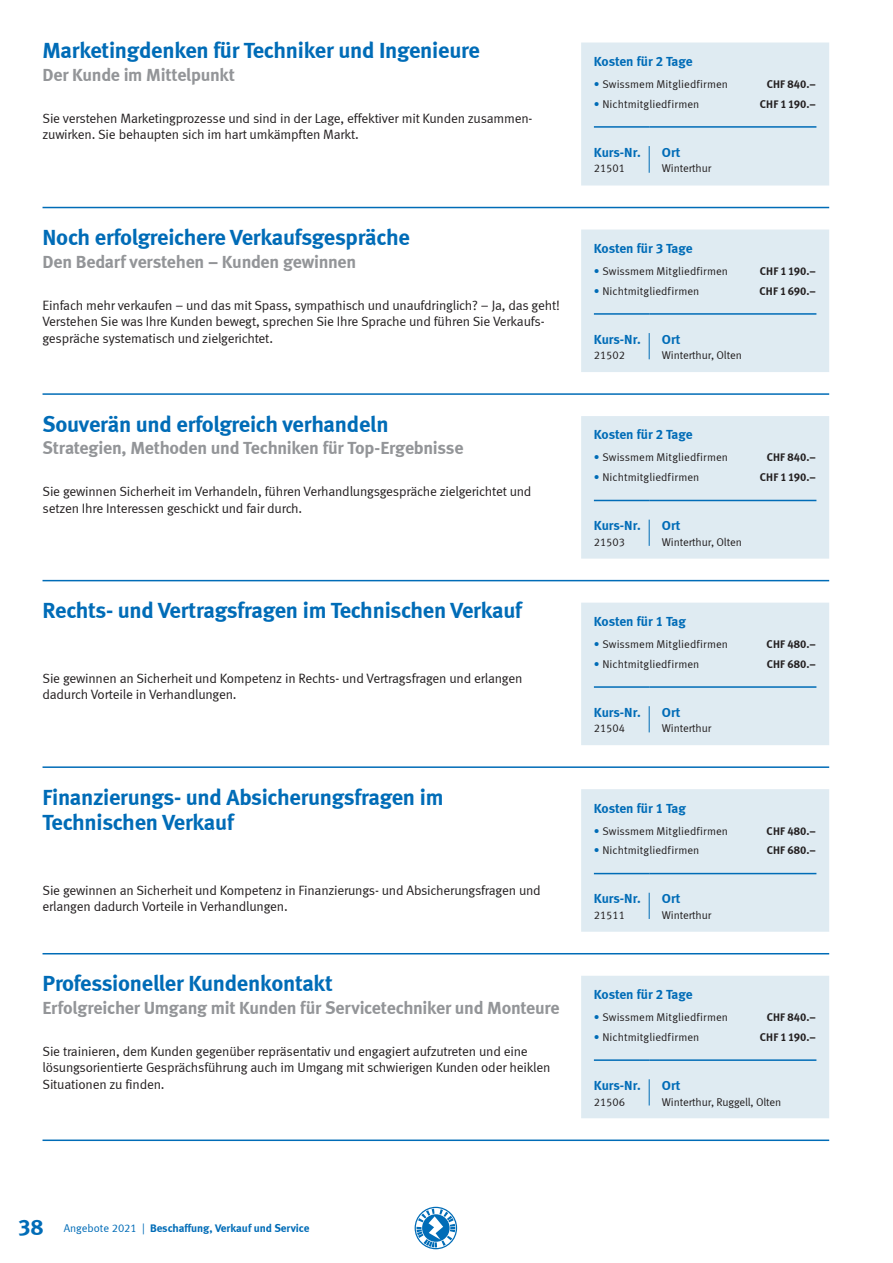
<style>
.page{position:relative;width:893px;height:1263px;background:#fff}
.page>*{position:absolute;margin:0;border:0;box-sizing:border-box;transform-origin:0 0}
.Titel_Kurs__blau_15{font:22.5px/25.5px "Meta Bold LF";letter-spacing:-.01em;color:#006cb7}
.Untertitel_Kurs__gra{font:18px "Meta Bold LF";letter-spacing:-.015em;color:#939598}
.Copy__9_Pt{font:13.5px/16.5px "Meta Normal LF";letter-spacing:-.015em;color:#231f20}
.Titel_Box_ohne_Linie{font:13.5px "Meta Bold LF";letter-spacing:-.005em;color:#006cb7}
.Titel_Kurs-Nr___Ort{font:13.5px "Meta Bold LF";color:#006cb7}
.Copy_Box__7_5_Pt{font:11.25px "Meta Normal LF";color:#231f20}
.t1{font:11.25px "Meta Bold LF";letter-spacing:.01em;color:#231f20}
.t2{font:11.25px "Meta Bold LF";letter-spacing:-.005em;color:#006cb7}
.s1{color:#006cb7}
.s2{font-size:22.5px}
.s3{font-family:"Meta Normal LF"}
</style>
<div class="page">
<svg style="left:415px;top:1207px;width:42px;height:42px"></svg>
<hr style="left:43px;top:207px;width:786px;height:1px;background:#006cb7">
<hr style="left:43px;top:393px;width:786px;height:2px;background:#006cb7">
<hr style="left:43px;top:580px;width:786px;height:1px;background:#006cb7">
<hr style="left:43px;top:766px;width:786px;height:2px;background:#006cb7">
<hr style="left:43px;top:953px;width:786px;height:1px;background:#006cb7">
<hr style="left:43px;top:1139px;width:786px;height:2px;background:#006cb7">
<div style="left:581px;top:43px;width:248px;height:142px;background:#dfebf2"></div>
<div style="left:581px;top:230px;width:248px;height:142px;background:#dfebf2"></div>
<div style="left:581px;top:416px;width:248px;height:143px;background:#dfebf2"></div>
<div style="left:581px;top:603px;width:248px;height:142px;background:#dfebf2"></div>
<div style="left:581px;top:789px;width:248px;height:143px;background:#dfebf2"></div>
<div style="left:581px;top:976px;width:248px;height:142px;background:#dfebf2"></div>
<p class="Titel_Kurs__blau_15" style="left:43px;top:37px;width:439px">Marketingdenken für Techniker und Ingenieure</p>
<p class="Untertitel_Kurs__gra" style="left:43px;top:64px;width:194px">Der Kunde im Mittelpunkt</p>
<p class="Copy__9_Pt" style="left:43px;top:110px;width:490px">Sie verstehen Marketingprozesse und sind in der Lage, effektiver mit Kunden zusammen&shy;zuwirken. Sie behaupten sich im hart umkämpften Markt.</p>
<p class="Titel_Kurs__blau_15" style="left:43px;top:224px;width:369px">Noch erfolgreichere Verkaufsgespräche</p>
<p class="Untertitel_Kurs__gra" style="left:43px;top:251px;width:315px">Den Bedarf verstehen – Kunden gewinnen</p>
<p class="Copy__9_Pt" style="left:43px;top:297px;width:519px">Einfach mehr verkaufen – und das mit Spass, sympathisch und unaufdringlich? – Ja, das geht!<br>Verstehen Sie was Ihre Kunden bewegt, sprechen Sie Ihre Sprache und führen Sie Verkaufs&shy;gespräche systematisch und zielgerichtet.</p>
<p class="Titel_Kurs__blau_15" style="left:43px;top:411px;width:348px">Souverän und erfolgreich verhandeln</p>
<p class="Untertitel_Kurs__gra" style="left:43px;top:437px;width:422px">Strategien, Methoden und Techniken für Top-Ergebnisse</p>
<p class="Copy__9_Pt" style="left:43px;top:483px;width:490px">Sie gewinnen Sicherheit im Verhandeln, führen Verhandlungsgespräche zielgerichtet und setzen Ihre Interessen geschickt und fair durch.</p>
<p class="Titel_Kurs__blau_15" style="left:43px;top:597px;width:481px">Rechts- und Vertragsfragen im Technischen Verkauf</p>
<p class="Copy__9_Pt" style="left:43px;top:670px;width:481px">Sie gewinnen an Sicherheit und Kompetenz in Rechts- und Vertragsfragen und erlangen dadurch Vorteile in Verhandlungen.</p>
<p class="Titel_Kurs__blau_15" style="left:43px;top:784px;width:403px">Finanzierungs- und Absicherungsfragen im<br>Technischen Verkauf</p>
<p class="Copy__9_Pt" style="left:43px;top:882px;width:500px">Sie gewinnen an Sicherheit und Kompetenz in Finanzierungs- und Absicherungsfragen und erlangen dadurch Vorteile in Verhandlungen.</p>
<p class="Titel_Kurs__blau_15" style="left:43px;top:970px;width:292px">Professioneller Kundenkontakt</p>
<p class="Untertitel_Kurs__gra" style="left:43px;top:997px;width:519px">Erfolgreicher Umgang mit Kunden für Servicetechniker und Monteure</p>
<p class="Copy__9_Pt" style="left:43px;top:1043px;width:509px">Sie trainieren, dem Kunden gegenüber repräsentativ und engagiert aufzutreten und eine lösungsorientierte Gesprächsführung auch im Umgang mit schwierigen Kunden oder heiklen<br>Situationen zu finden.</p>
<p class="Titel_Box_ohne_Linie" style="left:594px;top:53px;width:100px">Kosten für 2 Tage</p>
<p class="Copy_Box__7_5_Pt" style="left:594px;top:77px;width:136px"><span class="s1">•</span> Swissmem Mitgliedfirmen</p>
<p class="t1" style="left:767px;top:77px;width:51px">CHF 840.–</p>
<p class="Copy_Box__7_5_Pt" style="left:594px;top:97px;width:107px"><span class="s1">•</span> Nichtmitgliedfirmen</p>
<p class="t1" style="left:760px;top:97px;width:58px">CHF 1190.–</p>
<p class="Titel_Kurs-Nr___Ort" style="left:594px;top:144px;width:48px">Kurs-Nr.</p>
<p class="Copy_Box__7_5_Pt" style="left:594px;top:162px;width:33px">21501</p>
<p class="Titel_Kurs-Nr___Ort" style="left:662px;top:144px;width:20px">Ort</p>
<p class="Copy_Box__7_5_Pt" style="left:662px;top:162px;width:51px">Winterthur</p>
<p class="Titel_Box_ohne_Linie" style="left:594px;top:240px;width:100px">Kosten für 3 Tage</p>
<p class="Copy_Box__7_5_Pt" style="left:594px;top:264px;width:136px"><span class="s1">•</span> Swissmem Mitgliedfirmen</p>
<p class="t1" style="left:760px;top:264px;width:58px">CHF 1190.–</p>
<p class="Copy_Box__7_5_Pt" style="left:594px;top:284px;width:107px"><span class="s1">•</span> Nichtmitgliedfirmen</p>
<p class="t1" style="left:760px;top:284px;width:58px">CHF 1690.–</p>
<p class="Titel_Kurs-Nr___Ort" style="left:594px;top:331px;width:48px">Kurs-Nr.</p>
<p class="Copy_Box__7_5_Pt" style="left:594px;top:349px;width:33px">21502</p>
<p class="Titel_Kurs-Nr___Ort" style="left:662px;top:331px;width:20px">Ort</p>
<p class="Copy_Box__7_5_Pt" style="left:662px;top:349px;width:81px">Winterthur, Olten</p>
<p class="Titel_Box_ohne_Linie" style="left:594px;top:427px;width:100px">Kosten für 2 Tage</p>
<p class="Copy_Box__7_5_Pt" style="left:594px;top:451px;width:136px"><span class="s1">•</span> Swissmem Mitgliedfirmen</p>
<p class="t1" style="left:767px;top:451px;width:51px">CHF 840.–</p>
<p class="Copy_Box__7_5_Pt" style="left:594px;top:471px;width:107px"><span class="s1">•</span> Nichtmitgliedfirmen</p>
<p class="t1" style="left:760px;top:471px;width:58px">CHF 1190.–</p>
<p class="Titel_Kurs-Nr___Ort" style="left:594px;top:517px;width:48px">Kurs-Nr.</p>
<p class="Copy_Box__7_5_Pt" style="left:594px;top:535px;width:33px">21503</p>
<p class="Titel_Kurs-Nr___Ort" style="left:662px;top:517px;width:20px">Ort</p>
<p class="Copy_Box__7_5_Pt" style="left:662px;top:535px;width:81px">Winterthur, Olten</p>
<p class="Titel_Box_ohne_Linie" style="left:594px;top:613px;width:94px">Kosten für 1 Tag</p>
<p class="Copy_Box__7_5_Pt" style="left:594px;top:638px;width:136px"><span class="s1">•</span> Swissmem Mitgliedfirmen</p>
<p class="t1" style="left:767px;top:637px;width:51px">CHF 480.–</p>
<p class="Copy_Box__7_5_Pt" style="left:594px;top:657px;width:107px"><span class="s1">•</span> Nichtmitgliedfirmen</p>
<p class="t1" style="left:767px;top:657px;width:51px">CHF 680.–</p>
<p class="Titel_Kurs-Nr___Ort" style="left:594px;top:704px;width:48px">Kurs-Nr.</p>
<p class="Copy_Box__7_5_Pt" style="left:594px;top:722px;width:33px">21504</p>
<p class="Titel_Kurs-Nr___Ort" style="left:662px;top:704px;width:20px">Ort</p>
<p class="Copy_Box__7_5_Pt" style="left:662px;top:722px;width:51px">Winterthur</p>
<p class="Titel_Box_ohne_Linie" style="left:594px;top:800px;width:94px">Kosten für 1 Tag</p>
<p class="Copy_Box__7_5_Pt" style="left:594px;top:824px;width:136px"><span class="s1">•</span> Swissmem Mitgliedfirmen</p>
<p class="t1" style="left:767px;top:824px;width:51px">CHF 480.–</p>
<p class="Copy_Box__7_5_Pt" style="left:594px;top:844px;width:107px"><span class="s1">•</span> Nichtmitgliedfirmen</p>
<p class="t1" style="left:767px;top:844px;width:51px">CHF 680.–</p>
<p class="Titel_Kurs-Nr___Ort" style="left:594px;top:891px;width:48px">Kurs-Nr.</p>
<p class="Copy_Box__7_5_Pt" style="left:594px;top:908px;width:33px">21511</p>
<p class="Titel_Kurs-Nr___Ort" style="left:662px;top:891px;width:20px">Ort</p>
<p class="Copy_Box__7_5_Pt" style="left:662px;top:908px;width:51px">Winterthur</p>
<p class="Titel_Box_ohne_Linie" style="left:594px;top:986px;width:100px">Kosten für 2 Tage</p>
<p class="Copy_Box__7_5_Pt" style="left:594px;top:1011px;width:136px"><span class="s1">•</span> Swissmem Mitgliedfirmen</p>
<p class="t1" style="left:767px;top:1010px;width:51px">CHF 840.–</p>
<p class="Copy_Box__7_5_Pt" style="left:594px;top:1030px;width:107px"><span class="s1">•</span> Nichtmitgliedfirmen</p>
<p class="t1" style="left:760px;top:1030px;width:58px">CHF 1190.–</p>
<p class="Titel_Kurs-Nr___Ort" style="left:594px;top:1077px;width:48px">Kurs-Nr.</p>
<p class="Copy_Box__7_5_Pt" style="left:594px;top:1095px;width:33px">21506</p>
<p class="Titel_Kurs-Nr___Ort" style="left:662px;top:1077px;width:20px">Ort</p>
<p class="Copy_Box__7_5_Pt" style="left:662px;top:1095px;width:121px">Winterthur, Ruggell, Olten</p>
<p class="t2" style="left:18px;top:1222px;width:293px"><span class="s2">38</span> <span class="s3">Angebote 2021 |</span> Beschaffung, Verkauf und Service</p>
</div>
